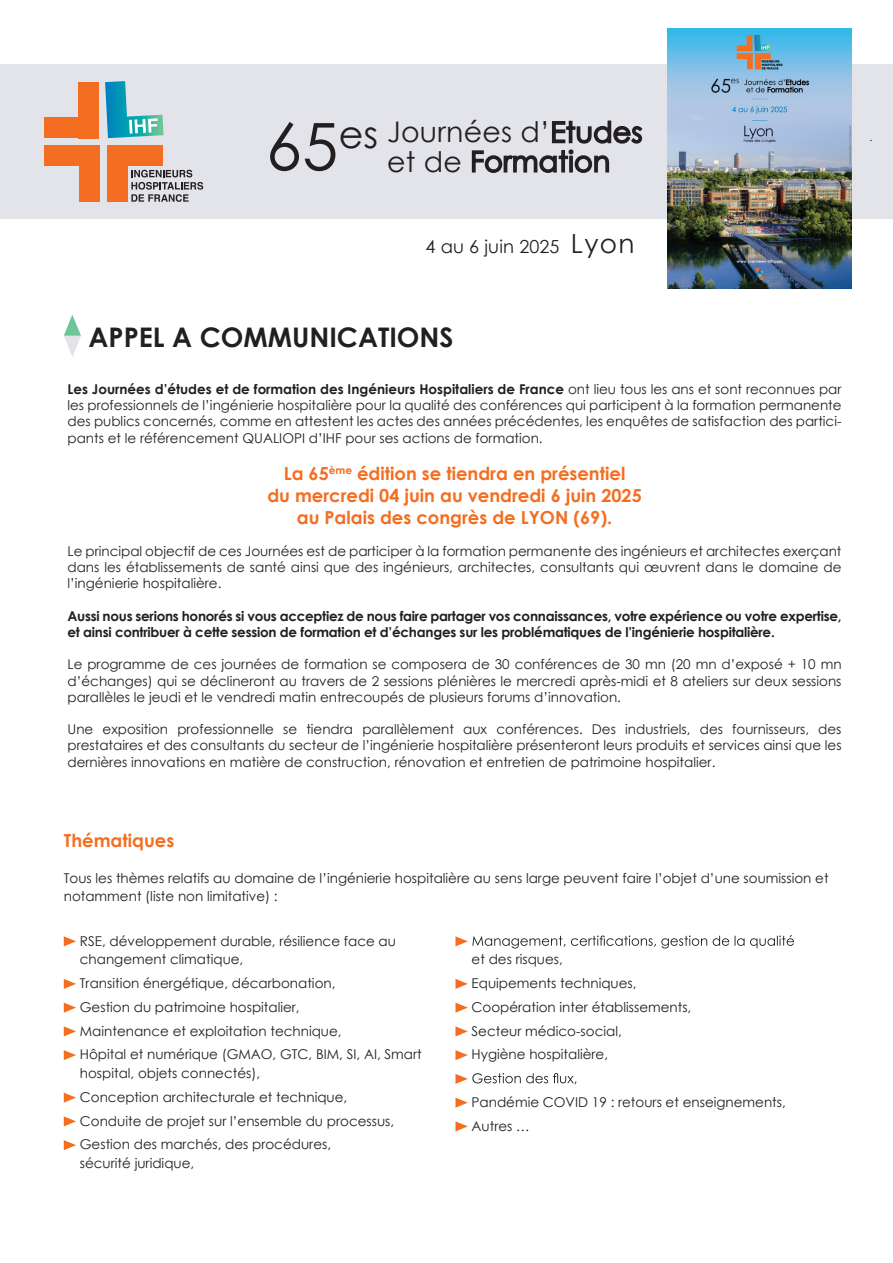
<style>
.page{position:relative;width:893px;height:1263px;background:#fff}
.page>*{position:absolute;margin:0;border:0;box-sizing:border-box;transform-origin:0 0}
.t1{font:65.25px "Century Gothic";color:#231f20}
.t2{font:38.1px "Century Gothic";color:#231f20}
.t3{font:28.35px/29.2px "Century Gothic";letter-spacing:.01em;color:#231f20}
.t4{font:700 27px "Century Gothic";color:#231f20}
.t5{font:700 18px/21.6px "Century Gothic";color:#f36e21;text-align:center}
.t6{font:18px "Century Gothic";letter-spacing:.005em;color:#231f20}
.t7{font:13.5px/23.7px "Century Gothic";color:#231f20}
.t8{font:700 13.5px/16.2px "Century Gothic";letter-spacing:-.02em;color:#231f20}
.s1{font-size:26.4px}
.s2{font-weight:700}
</style>
<div class="page">
<div style="left:0;top:64px;width:893px;height:155px;background:#e2e4e9"></div>
<svg style="left:471px;top:120px;width:172px;height:53px"></svg>
<svg style="left:131px;top:170px;width:72px;height:32px"></svg>
<div style="left:44px;top:118px;width:55px;height:20px;background:#f36e21"></div>
<div style="left:79px;top:82px;width:20px;height:56px;background:#f36e21"></div>
<div style="left:44px;top:145px;width:55px;height:21px;background:#f36e21"></div>
<div style="left:80px;top:145px;width:20px;height:56px;background:#f36e21"></div>
<div style="left:108px;top:145px;width:55px;height:21px;background:#f36e21"></div>
<div style="left:108px;top:145px;width:20px;height:56px;background:#f36e21"></div>
<svg style="left:105px;top:81px;width:59px;height:57px"></svg>
<svg style="left:64px;top:936px;width:12px;height:10px"></svg>
<svg style="left:64px;top:979px;width:12px;height:10px"></svg>
<svg style="left:64px;top:1003px;width:12px;height:10px"></svg>
<svg style="left:64px;top:1026px;width:12px;height:10px"></svg>
<svg style="left:64px;top:1050px;width:12px;height:10px"></svg>
<svg style="left:64px;top:1093px;width:12px;height:10px"></svg>
<svg style="left:64px;top:1116px;width:12px;height:10px"></svg>
<svg style="left:64px;top:1140px;width:12px;height:10px"></svg>
<svg style="left:455px;top:935px;width:339px;height:13px"></svg>
<svg style="left:455px;top:979px;width:13px;height:10px"></svg>
<svg style="left:455px;top:1003px;width:13px;height:10px"></svg>
<svg style="left:455px;top:1026px;width:13px;height:10px"></svg>
<svg style="left:455px;top:1050px;width:13px;height:10px"></svg>
<svg style="left:455px;top:1073px;width:122px;height:11px"></svg>
<svg style="left:455px;top:1098px;width:13px;height:10px"></svg>
<svg style="left:455px;top:1121px;width:13px;height:10px"></svg>
<svg style="left:64px;top:315px;width:17px;height:42px"></svg>
<img style="left:668px;top:28px;width:183px;height:260px">
<h1 class="t1" style="left:266px;top:107px;width:74px">65</h1>
<h2 class="t2" style="left:339px;top:111px;width:41px">es</h2>
<h3 class="t3" style="left:387px;top:117px;width:257px">Journées d’Etudes et de Formation</h3>
<h3 class="t6" style="left:425px;top:235px;width:210px">4 au 6 juin 2025 <span class="s1">Lyon</span></h3>
<h3 class="t4" style="left:89px;top:320px;width:366px">APPEL A COMMUNICATIONS</h3>
<p class="t7" style="left:68px;top:381px;width:776px;line-height:16.2px;text-align:justify"><span class="s2">Les Journées d’études et de formation des Ingénieurs Hospitaliers de France</span> ont lieu tous les ans et sont reconnues par les professionnels de l’ingénierie hospitalière pour la qualité des conférences qui participent à la formation permanente des publics concernés, comme en attestent les actes des années précédentes, les enquêtes de satisfaction des partici&shy;pants et le référencement QUALIOPI d’IHF pour ses actions de formation.</p>
<h3 class="t5" style="left:267px;top:463px;width:376px">La 65<sup>ème</sup> édition se tiendra en présentiel<br>du mercredi 04 juin au vendredi 6 juin 2025 au Palais des congrès de LYON (69).</h3>
<p class="t7" style="left:68px;top:543px;width:776px;line-height:16.2px;text-align:justify">Le principal objectif de ces Journées est de participer à la formation permanente des ingénieurs et architectes exerçant dans les établissements de santé ainsi que des ingénieurs, architectes, consultants qui œuvrent dans le domaine de l’ingénierie hospitalière.</p>
<p class="t8" style="left:68px;top:607px;width:776px">Aussi nous serions honorés si vous acceptiez de nous faire partager vos connaissances, votre expérience ou votre expertise, et ainsi contribuer à cette session de formation et d’échanges sur les problématiques de l’ingénierie hospitalière.</p>
<p class="t7" style="left:68px;top:656px;width:776px;line-height:16.2px;text-align:justify">Le programme de ces journées de formation se composera de 30 conférences de 30 mn (20 mn d’exposé + 10 mn d’échanges) qui se déclineront au travers de 2 sessions plénières le mercredi après-midi et 8 ateliers sur deux sessions parallèles le jeudi et le vendredi matin entrecoupés de plusieurs forums d’innovation.</p>
<p class="t7" style="left:68px;top:721px;width:776px;line-height:16.2px;text-align:justify">Une exposition professionnelle se tiendra parallèlement aux conférences. Des industriels, des fournisseurs, des prestataires et des consultants du secteur de l’ingénierie hospitalière présenteront leurs produits et services ainsi que les dernières innovations en matière de construction, rénovation et entretien de patrimoine hospitalier.</p>
<h3 class="t5" style="left:64px;top:829px;width:112px">Thématiques</h3>
<p class="t7" style="left:64px;top:868px;width:766px;line-height:18.8px">Tous les thèmes relatifs au domaine de l’ingénierie hospitalière au sens large peuvent faire l’objet d’une soumission et notamment (liste non limitative) :</p>
<p class="t7" style="left:80px;top:931px;width:318px;line-height:18.8px">RSE, développement durable, résilience face au changement climatique,</p>
<p class="t7" style="left:80px;top:971px;width:343px">Transition énergétique, décarbonation,<br>Gestion du patrimoine hospitalier,<br>Maintenance et exploitation technique,<br>Hôpital et numérique (GMAO, GTC, BIM, SI, AI, Smart</p>
<p class="t7" style="left:80px;top:1061px;width:316px">hospital, objets connectés),<br>Conception architecturale et technique, Conduite de projet sur l’ensemble du processus, Gestion des marchés, des procédures,</p>
<p class="t7" style="left:80px;top:1151px;width:116px">sécurité juridique,</p>
<p class="t7" style="left:472px;top:947px;width:221px">et des risques,<br>Equipements techniques,<br>Coopération inter établissements,<br>Secteur médico-social,<br>Hygiène hospitalière,</p>
<p class="t7" style="left:472px;top:1090px;width:316px">Pandémie COVID 19 : retours et enseignements,<br>Autres …</p>
</div>
